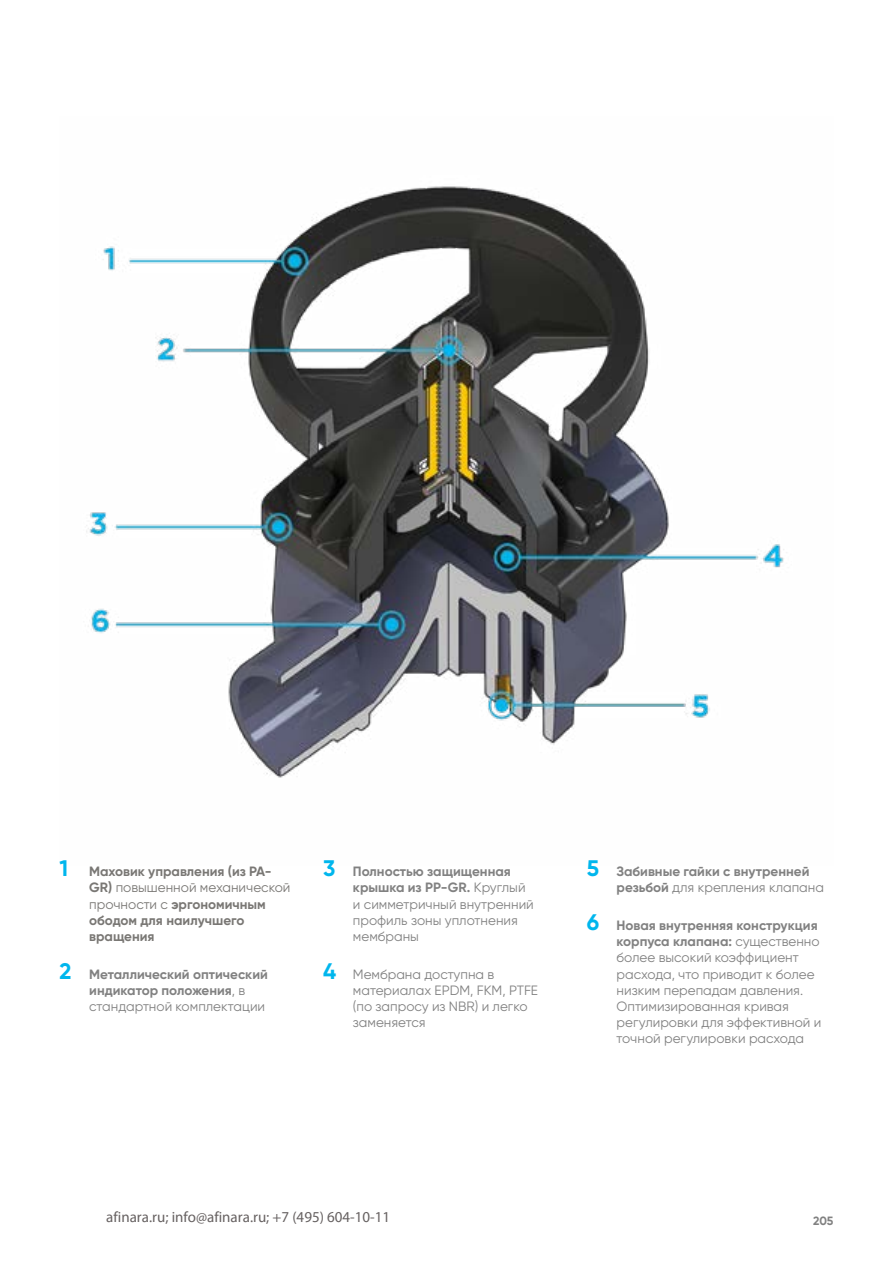
<style>
.page{position:relative;width:893px;height:1263px;background:#fff}
.page>*{position:absolute;margin:0;border:0;box-sizing:border-box;transform-origin:0 0}
.t1{font:15px "Myriad Pro";color:#666161}
.t2{font:13.5px/16.2px "Gilroy";color:#818181}
.t3{font:700 13.5px/16.2px "Gilroy";color:#818181}
.t4{font:700 13.5px/16.2px "Gilroy";color:#797774}
.t5{font:700 12px "Gilroy";color:#818181}
.s1{font-size:22.5px;color:#00b6ed}
.s2{font-weight:400}
.s3{font-weight:700;font-size:22.5px;color:#00b6ed}
.s4{font-weight:700}
</style>
<div class="page">
<img style="left:86px;top:186px;width:698px;height:592px">
<p class="t4" style="left:89px;top:863px;width:203px;text-indent:-30px"><span class="s1">1</span> Маховик управления (из PA-<br>GR) <span class="s2">повышенной механической прочности с</span> эргономичным ободом для наилучшего вращения</p>
<p class="t3" style="left:89px;top:966px;width:180px;text-indent:-30px"><span class="s1">2</span> Металлический оптический индикатор положения<span class="s2">, в стандартной комплектации</span></p>
<p class="t2" style="left:353px;top:863px;width:182px;text-indent:-30px"><span class="s3">3</span> <span class="s4">Полностью защищенная крышка из PP-GR.</span> Круглый и симметричный внутренний профиль зоны уплотнения мембраны</p>
<p class="t2" style="left:353px;top:965px;width:187px;text-indent:-30px"><span class="s3">4</span> Мембрана доступна в материалах EPDM, FKM, PTFE (по запросу из NBR) и легко заменяется</p>
<p class="t3" style="left:617px;top:863px;width:209px;text-indent:-30px"><span class="s1">5</span> Забивные гайки с внутренней резьбой <span class="s2">для крепления клапана</span></p>
<p class="t2" style="left:617px;top:917px;width:206px;text-indent:-30px"><span class="s3">6</span> <span class="s4">Новая внутренняя конструкция корпуса клапана:</span> существенно более высокий коэффициент расхода, что приводит к более низким перепадам давления.<br>Оптимизированная кривая регулировки для эффективной и точной регулировки расхода</p>
<p class="t1" style="left:106px;top:1207px;width:285px">afinara.ru; info@afinara.ru; +7 (495) 604-10-11</p>
<p class="t5" style="left:813px;top:1213px;width:22px">205</p>
</div>
